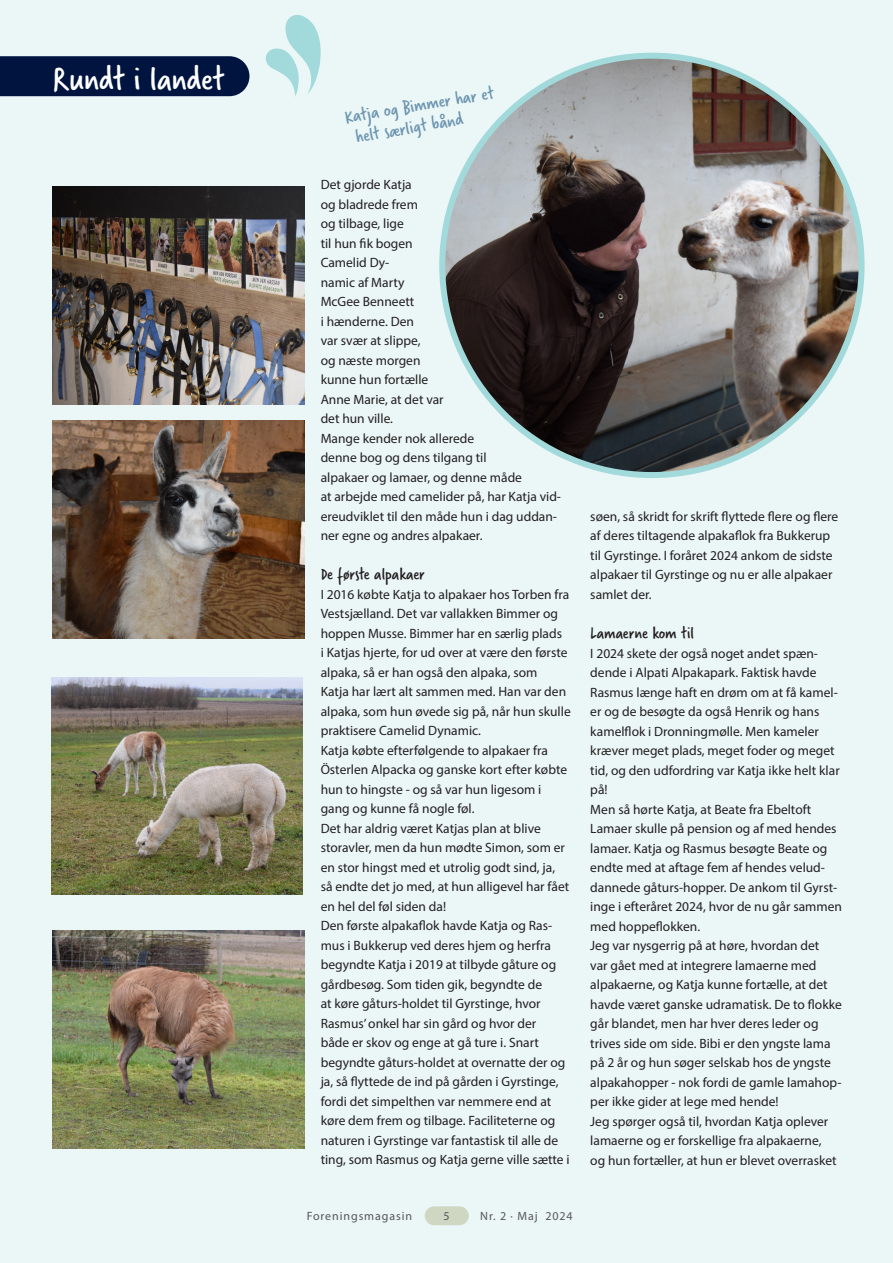
<style>
.page{position:relative;width:893px;height:1263px;background:#fff}
.page>*{position:absolute;margin:0;border:0;box-sizing:border-box;transform-origin:0 0}
.t1{font:36px "Verveine";color:#fff}
.Fototekst_HVID__Market_Pro{font:19.5px/21.1px "Verveine";color:#6c95b1}
.Fototekst_SORT__Market_Pro{font:18px "Verveine";color:#231f20}
.Fototekst_SORT__Market_Pro-2{font:13.5px/19.5px "Myriad Pro";color:#231f20}
.Brødtekst{font:13.5px/19.5px "Myriad Pro";color:#231f20}
.t2{font:12px "Myriad Pro";letter-spacing:.075em;color:#57585a}
</style>
<div class="page">
<div style="left:1px;top:0;width:892px;height:1263px;background:#ebf6f6"></div>
<img style="left:53px;top:931px;width:251px;height:217px">
<img style="left:53px;top:187px;width:251px;height:217px">
<div style="left:0;top:56px;width:249px;height:40px;background:#001440"></div>
<img style="left:51px;top:677px;width:252px;height:218px">
<img style="left:53px;top:421px;width:251px;height:217px">
<div style="left:425px;top:1206px;width:44px;height:19px;background:#cfd7c2;border-radius:9px"></div>
<svg style="left:265px;top:15px;width:56px;height:82px"></svg>
<img style="left:442px;top:56px;width:420px;height:419px;border-radius:210px">
<h1 class="t1" style="left:53px;top:54px;width:174px">Rundt i landet</h1>
<p class="Fototekst_HVID__Market_Pro" style="left:351px;top:105px;width:145px;text-indent:-8px;rotate:-9deg">Katja og Bimmer har et helt særligt bånd</p>
<p class="Fototekst_SORT__Market_Pro-2" style="left:321px;top:175px;width:125px">Det gjorde Katja<br>og bladrede frem<br>og tilbage, lige<br>til hun fik bogen<br>Camelid Dy-<br>namic af Marty<br>McGee Benneett<br>i hænderne. Den<br>var svær at slippe,<br>og næste morgen kunne hun fortælle<br>Anne Marie, at det var det hun ville.</p>
<p class="Fototekst_SORT__Market_Pro-2" style="left:321px;top:428px;width:242px">Mange kender nok allerede<br>denne bog og dens tilgang til<br>alpakaer og lamaer, og denne måde<br>at arbejde med camelider på, har Katja vid&shy;ereudviklet til den måde hun i dag uddan&shy;ner egne og andres alpakaer.</p>
<p class="Fototekst_SORT__Market_Pro" style="left:321px;top:562px;width:106px">De første alpakaer</p>
<p class="Fototekst_SORT__Market_Pro-2" style="left:321px;top:584px;width:252px">I 2016 købte Katja to alpakaer hos Torben fra Vestsjælland. Det var vallakken Bimmer og hoppen Musse. Bimmer har en særlig plads<br>i Katjas hjerte, for ud over at være den første alpaka, så er han også den alpaka, som<br>Katja har lært alt sammen med. Han var den alpaka, som hun øvede sig på, når hun skulle praktisere Camelid Dynamic.</p>
<p class="Fototekst_SORT__Market_Pro-2" style="left:321px;top:740px;width:248px">Katja købte efterfølgende to alpakaer fra Österlen Alpacka og ganske kort efter købte hun to hingste - og så var hun ligesom i gang og kunne få nogle føl.</p>
<p class="Fototekst_SORT__Market_Pro-2" style="left:321px;top:818px;width:250px">Det har aldrig været Katjas plan at blive storavler, men da hun mødte Simon, som er en stor hingst med et utrolig godt sind, ja, så endte det jo med, at hun alligevel har fået en hel del føl siden da!</p>
<p class="Fototekst_SORT__Market_Pro-2" style="left:321px;top:916px;width:251px">Den første alpakaflok havde Katja og Ras&shy;mus i Bukkerup ved deres hjem og herfra begyndte Katja i 2019 at tilbyde gåture og gårdbesøg. Som tiden gik, begyndte de<br>at køre gåturs-holdet til Gyrstinge, hvor Rasmus’ onkel har sin gård og hvor der<br>både er skov og enge at gå ture i. Snart begyndte gåturs-holdet at overnatte der og ja, så flyttede de ind på gården i Gyrstinge, fordi det simpelthen var nemmere end at køre dem frem og tilbage. Faciliteterne og naturen i Gyrstinge var fantastisk til alle de ting, som Rasmus og Katja gerne ville sætte i</p>
<p class="t2" style="left:307px;top:1209px;width:107px">Foreningsmagasin</p>
<p class="t2" style="left:443px;top:1209px;width:8px">5</p>
<p class="t2" style="left:480px;top:1209px;width:94px">Nr. 2 · Maj 2024</p>
<p class="Fototekst_SORT__Market_Pro-2" style="left:590px;top:506px;width:249px">søen, så skridt for skrift flyttede flere og flere af deres tiltagende alpakaflok fra Bukkerup til Gyrstinge. I foråret 2024 ankom de sidste alpakaer til Gyrstinge og nu er alle alpakaer samlet der.</p>
<p class="Fototekst_SORT__Market_Pro" style="left:590px;top:621px;width:105px">Lamaerne kom til</p>
<p class="Brødtekst" style="left:590px;top:643px;width:251px">I 2024 skete der også noget andet spæn&shy;dende i Alpati Alpakapark. Faktisk havde Rasmus længe haft en drøm om at få kamel&shy;er og de besøgte da også Henrik og hans kamelflok i Dronningmølle. Men kameler kræver meget plads, meget foder og meget tid, og den udfordring var Katja ikke helt klar på!</p>
<p class="Brødtekst" style="left:590px;top:799px;width:253px">Men så hørte Katja, at Beate fra Ebeltoft Lamaer skulle på pension og af med hendes lamaer. Katja og Rasmus besøgte Beate og endte med at aftage fem af hendes velud&shy;dannede gåturs-hopper. De ankom til Gyrst&shy;inge i efteråret 2024, hvor de nu går sammen med hoppeflokken.</p>
<p class="Brødtekst" style="left:590px;top:936px;width:253px">Jeg var nysgerrig på at høre, hvordan det<br>var gået med at integrere lamaerne med alpakaerne, og Katja kunne fortælle, at det havde været ganske udramatisk. De to flokke går blandet, men har hver deres leder og trives side om side. Bibi er den yngste lama på 2 år og hun søger selskab hos de yngste alpakahopper - nok fordi de gamle lamahop&shy;per ikke gider at lege med hende!</p>
<p class="Brødtekst" style="left:590px;top:1111px;width:248px">Jeg spørger også til, hvordan Katja oplever lamaerne og er forskellige fra alpakaerne, og hun fortæller, at hun er blevet overrasket</p>
</div>
